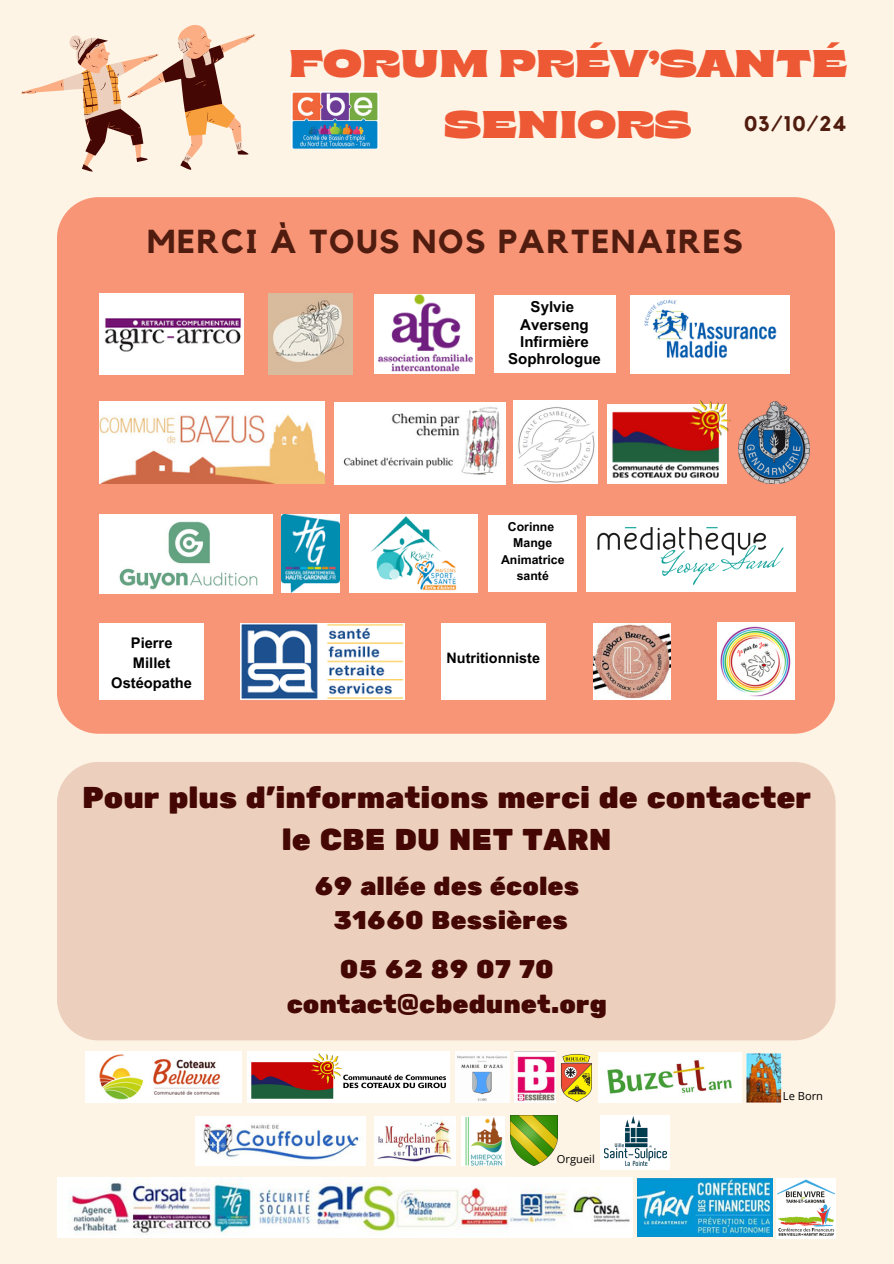
<style>
.page{position:relative;width:894px;height:1264px;background:#fff}
.page>*{position:absolute;margin:0;border:0;box-sizing:border-box;transform-origin:0 0}
.t1{font:900 semi-expanded 38.55px/60.8px "Brice";color:#ee5935;text-align:center}
.t2{font:700 33px "Kollektif";letter-spacing:.05em;color:#501c0f}
.t3{font:30px/41.7px "Rubik One";color:#440704;text-align:center}
.t4{font:25.5px/34.8px "Rubik One";color:#440704;text-align:center}
.t5{font:700 21px "Kollektif";color:#501c0f}
.t6{font:700 15px/17.2px "Arial MT Pro";color:#000;text-align:center}
.t7{font:700 14.7px/20.1px "Arial MT Pro";color:#000;text-align:center}
.t8{font:700 14.4px "Arial MT Pro";color:#000}
.t9{font:700 12.3px/16.4px "Arial MT Pro";color:#000;text-align:center}
.t10{font:11.1px "Open Sans";color:#000}
</style>
<div class="page">
<div style="left:0;top:0;width:893px;height:1263px;background:#fef4e5"></div>
<div style="left:57px;top:197px;width:777px;height:536px;background:#f89576"></div>
<img style="left:291px;top:91px;width:88px;height:58px">
<svg style="left:21px;top:25px;width:234px;height:147px"></svg>
<img style="left:585px;top:516px;width:210px;height:75px">
<img style="left:99px;top:293px;width:144px;height:81px">
<img style="left:240px;top:623px;width:165px;height:76px">
<div style="left:630px;top:295px;width:159px;height:79px;background:#fff"></div>
<img style="left:635px;top:293px;width:159px;height:80px">
<img style="left:99px;top:514px;width:174px;height:80px">
<img style="left:281px;top:514px;width:59px;height:79px">
<img style="left:737px;top:401px;width:71px;height:82px">
<img style="left:268px;top:293px;width:84px;height:81px">
<img style="left:716px;top:623px;width:78px;height:76px">
<div style="left:349px;top:514px;width:129px;height:79px;background:#fff"></div>
<img style="left:348px;top:515px;width:109px;height:77px">
<img style="left:334px;top:402px;width:171px;height:82px">
<img style="left:99px;top:401px;width:225px;height:82px">
<div style="left:488px;top:515px;width:88px;height:77px;background:#fff"></div>
<div style="left:493px;top:295px;width:122px;height:78px;background:#fff"></div>
<div style="left:57px;top:762px;width:777px;height:278px;background:#ecd0bd"></div>
<img style="left:593px;top:623px;width:77px;height:76px">
<div style="left:99px;top:623px;width:105px;height:76px;background:#fff"></div>
<img style="left:57px;top:1177px;width:575px;height:60px">
<img style="left:637px;top:1178px;width:135px;height:58px">
<img style="left:776px;top:1178px;width:59px;height:59px">
<img style="left:196px;top:1116px;width:170px;height:49px">
<img style="left:375px;top:1116px;width:81px;height:49px">
<div style="left:461px;top:1116px;width:44px;height:49px;background:#fff"></div>
<img style="left:465px;top:1116px;width:37px;height:49px">
<img style="left:510px;top:1115px;width:47px;height:50px">
<div style="left:600px;top:1115px;width:69px;height:54px;background:#fff"></div>
<img style="left:604px;top:1116px;width:61px;height:49px">
<img style="left:85px;top:1051px;width:156px;height:51px">
<img style="left:247px;top:1051px;width:202px;height:51px">
<img style="left:455px;top:1051px;width:54px;height:51px">
<img style="left:514px;top:1051px;width:41px;height:51px">
<img style="left:561px;top:1054px;width:31px;height:48px">
<img style="left:598px;top:1052px;width:143px;height:50px">
<img style="left:746px;top:1053px;width:35px;height:49px">
<div style="left:607px;top:404px;width:120px;height:79px;background:#fff"></div>
<img style="left:610px;top:400px;width:120px;height:80px">
<img style="left:513px;top:400px;width:84px;height:83px">
<div style="left:374px;top:294px;width:101px;height:80px;background:#fff"></div>
<img style="left:378px;top:293px;width:94px;height:79px">
<div style="left:441px;top:623px;width:104px;height:76px;background:#fff"></div>
<p class="t1" style="left:288px;top:37px;width:560px">FORUM PRÉV’SANTÉ<br>SENIORS</p>
<p class="t5" style="left:743px;top:114px;width:104px">03/10/24</p>
<p class="t2" style="left:147px;top:226px;width:597px">MERCI À TOUS NOS PARTENAIRES</p>
<p class="t6" style="left:508px;top:300px;width:94px">Sylvie<br>Averseng<br>Infirmière<br>Sophrologue</p>
<p class="t7" style="left:111px;top:634px;width:82px">Pierre<br>Millet<br>Ostéopathe</p>
<p class="t9" style="left:507px;top:520px;width:48px">Corinne</p>
<p class="t9" style="left:513px;top:536px;width:40px">Mange</p>
<p class="t9" style="left:501px;top:553px;width:65px">Animatrice santé</p>
<p class="t8" style="left:446px;top:652px;width:95px">Nutritionniste</p>
<p class="t3" style="left:82px;top:777px;width:730px">Pour plus d’informations merci de contacter le CBE DU NET TARN</p>
<p class="t4" style="left:314px;top:869px;width:266px">69 allée des écoles<br>31660 Bessières</p>
<p class="t4" style="left:286px;top:953px;width:322px">05 62 89 07 70 contact@cbedunet.org</p>
<h4 class="t10" style="left:556px;top:1151px;width:39px">Orgueil</h4>
<p class="t10" style="left:782px;top:1087px;width:42px">Le Born</p>
</div>
